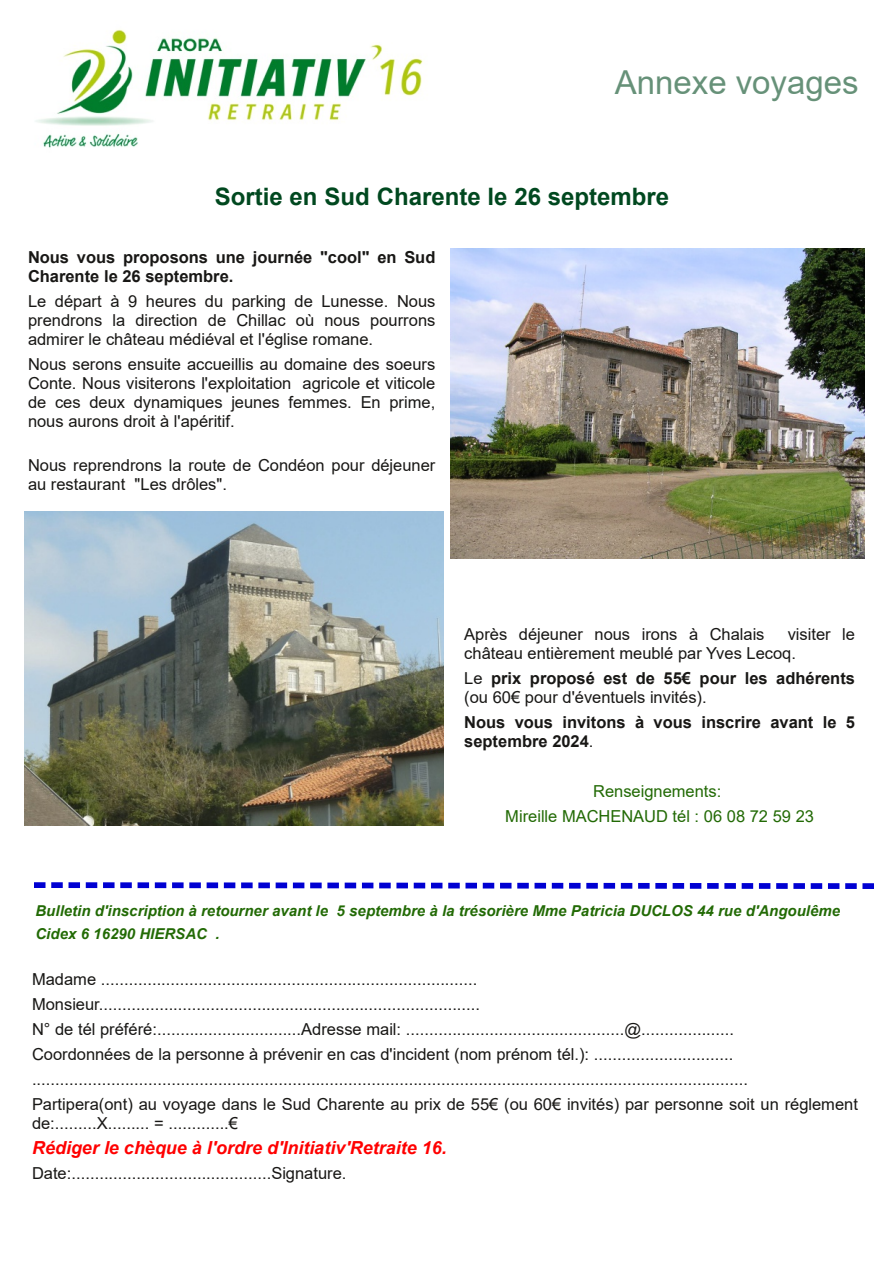
<style>
.page{position:relative;width:893px;height:1263px;background:#fff}
.page>*{position:absolute;margin:0;border:0;box-sizing:border-box;transform-origin:0 0}
.t1{font:33px "Arial";color:rgb(0 72 31/.6)}
.t2{font:700 24px "Arial";color:#00481f}
.t3{font:italic 700 18px "Arial";color:#f00}
.t4{font:16.5px/18.9px "Arial";color:#181715}
.t5{font:700 16.5px/18.9px "Arial";color:#181715}
.t6{font:16.5px/24.9px "Arial";color:#226a05;text-align:center}
.t7{font:italic 700 15px/22.5px "Arial";color:#226a05}
.s1{font-weight:400}
</style>
<div class="page">
<img style="left:35px;top:29px;width:388px;height:119px">
<svg style="left:34px;top:882px;width:840px;height:7px"></svg>
<img style="left:451px;top:248px;width:414px;height:310px">
<img style="left:25px;top:511px;width:419px;height:314px">
<h1 class="t1" style="left:615px;top:64px;width:245px">Annexe voyages</h1>
<h2 class="t2" style="left:215px;top:183px;width:456px">Sortie en Sud Charente le 26 septembre</h2>
<p class="t5" style="left:28px;top:248px;width:409px">Nous vous proposons une journée "cool" en Sud<br>Charente le 26 septembre.</p>
<p class="t4" style="left:28px;top:292px;width:409px;text-align:justify">Le départ à 9 heures du parking de Lunesse. Nous prendrons la direction de Chillac où nous pourrons admirer le château médiéval et l'église romane.</p>
<p class="t4" style="left:28px;top:355px;width:409px;text-align:justify">Nous serons ensuite accueillis au domaine des soeurs Conte. Nous visiterons l'exploitation agricole et viticole de ces deux dynamiques jeunes femmes. En prime, nous aurons droit à l'apéritif.</p>
<p class="t4" style="left:28px;top:456px;width:409px">Nous reprendrons la route de Condéon pour déjeuner au restaurant "Les drôles".</p>
<p class="t4" style="left:464px;top:625px;width:302px">Après déjeuner nous irons à Chalais</p>
<p class="t4" style="left:464px;top:625px;width:392px;text-indent:323px">visiter le château entièrement meublé par Yves Lecoq.</p>
<p class="t5" style="left:464px;top:669px;width:392px"><span class="s1">Le</span> prix proposé est de 55€ pour les adhérents <span class="s1">(ou 60€ pour d'éventuels invités).</span></p>
<p class="t5" style="left:464px;top:713px;width:392px">Nous vous invitons à vous inscrire avant le 5 septembre 2024<span class="s1">.</span></p>
<p class="t6" style="left:505px;top:779px;width:310px">Renseignements:<br>Mireille MACHENAUD tél : 06 08 72 59 23</p>
<p class="t7" style="left:36px;top:900px;width:806px">Bulletin d'inscription à retourner avant le 5 septembre à la trésorière Mme Patricia DUCLOS 44 rue d'Angoulême<br>Cidex 6 16290 HIERSAC .</p>
<p class="t4" style="left:32px;top:967px;width:827px;line-height:24.9px">Madame .................................................................................<br>Monsieur..................................................................................<br>N° de tél préféré:...............................Adresse mail: ...............................................@....................<br>Coordonnées de la personne à prévenir en cas d'incident (nom prénom tél.): .............................. ..........................................................................................................................................................<br>Partipera(ont) au voyage dans le Sud Charente au prix de 55€ (ou 60€ invités) par personne soit un réglement</p>
<p class="t4" style="left:32px;top:1114px;width:208px">de:.........X......... = .............€</p>
<p class="t3" style="left:32px;top:1137px;width:416px">Rédiger le chèque à l'ordre d'Initiativ'Retraite 16.</p>
<p class="t4" style="left:32px;top:1164px;width:316px">Date:...........................................Signature.</p>
</div>
